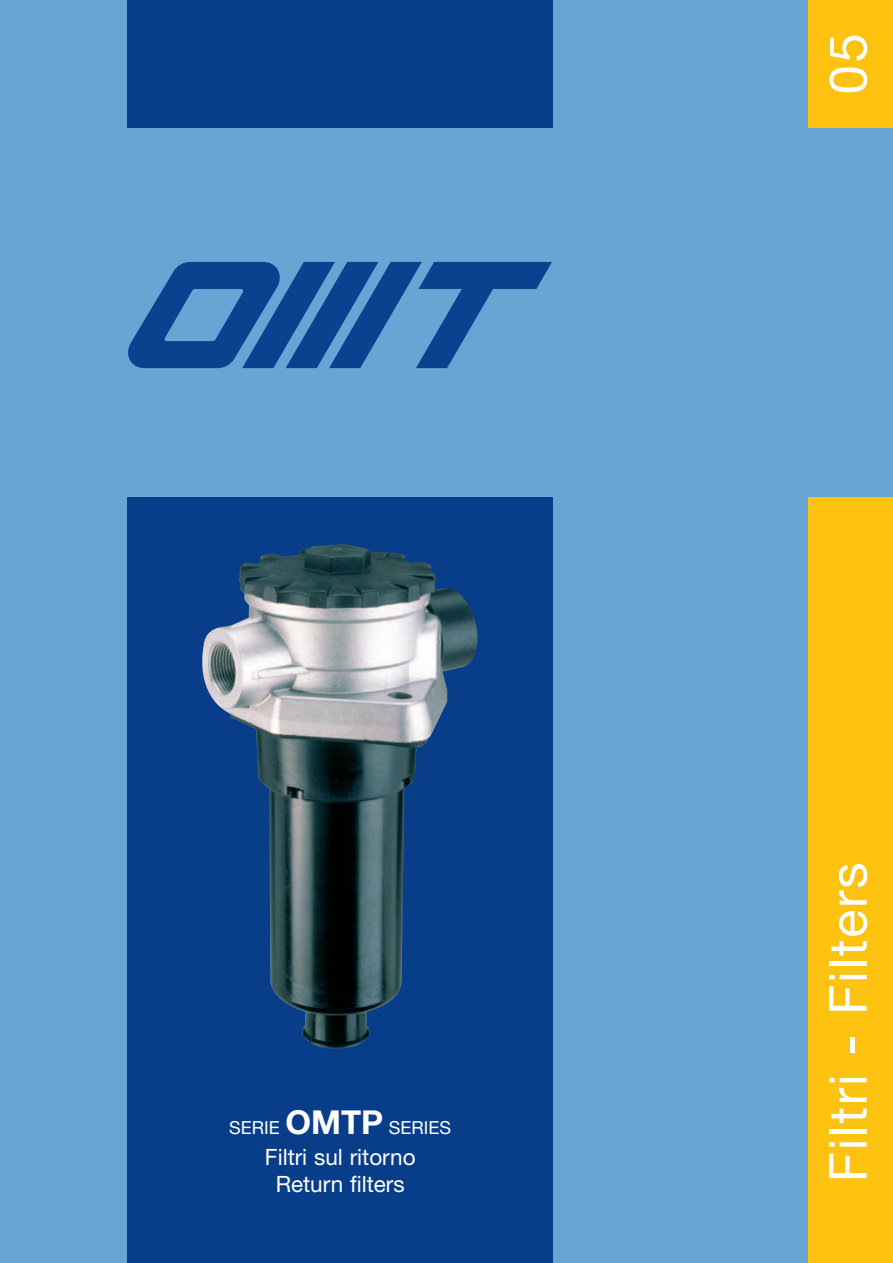
<style>
.page{position:relative;width:893px;height:1263px;background:#67a5d4}
.page>*{position:absolute;margin:0;border:0;box-sizing:border-box;transform-origin:0 0}
.t1{font:52.5px "Helvetica Neue";letter-spacing:.035em;color:#fff}
.t2{font:22.5px/27px "Helvetica Neue";color:#fff;text-align:center}
.t3{font:18px "Helvetica Neue";color:#fff}
.s1{font-weight:700;font-size:33px}
</style>
<div class="page">
<div style="left:128px;top:497px;width:425px;height:766px;background:#083e89"></div>
<div style="left:128px;top:0;width:425px;height:128px;background:#083e89"></div>
<div style="left:808px;top:497px;width:85px;height:766px;background:#fec210"></div>
<div style="left:808px;top:0;width:85px;height:128px;background:#fec210"></div>
<svg style="left:128px;top:262px;width:424px;height:106px"></svg>
<img style="left:202px;top:544px;width:276px;height:505px">
<p class="t3" style="left:229px;top:1121px;width:223px">SERIE <span class="s1">OMTP</span> SERIES</p>
<p class="t2" style="left:265px;top:1145px;width:152px">Filtri sul ritorno<br>Return filters</p>
<h1 class="t1" style="left:829px;top:94px;width:63px;rotate:-90deg">05</h1>
<h1 class="t1" style="left:829px;top:1182px;width:321px;rotate:-90deg">Filtri - Filters</h1>
</div>
